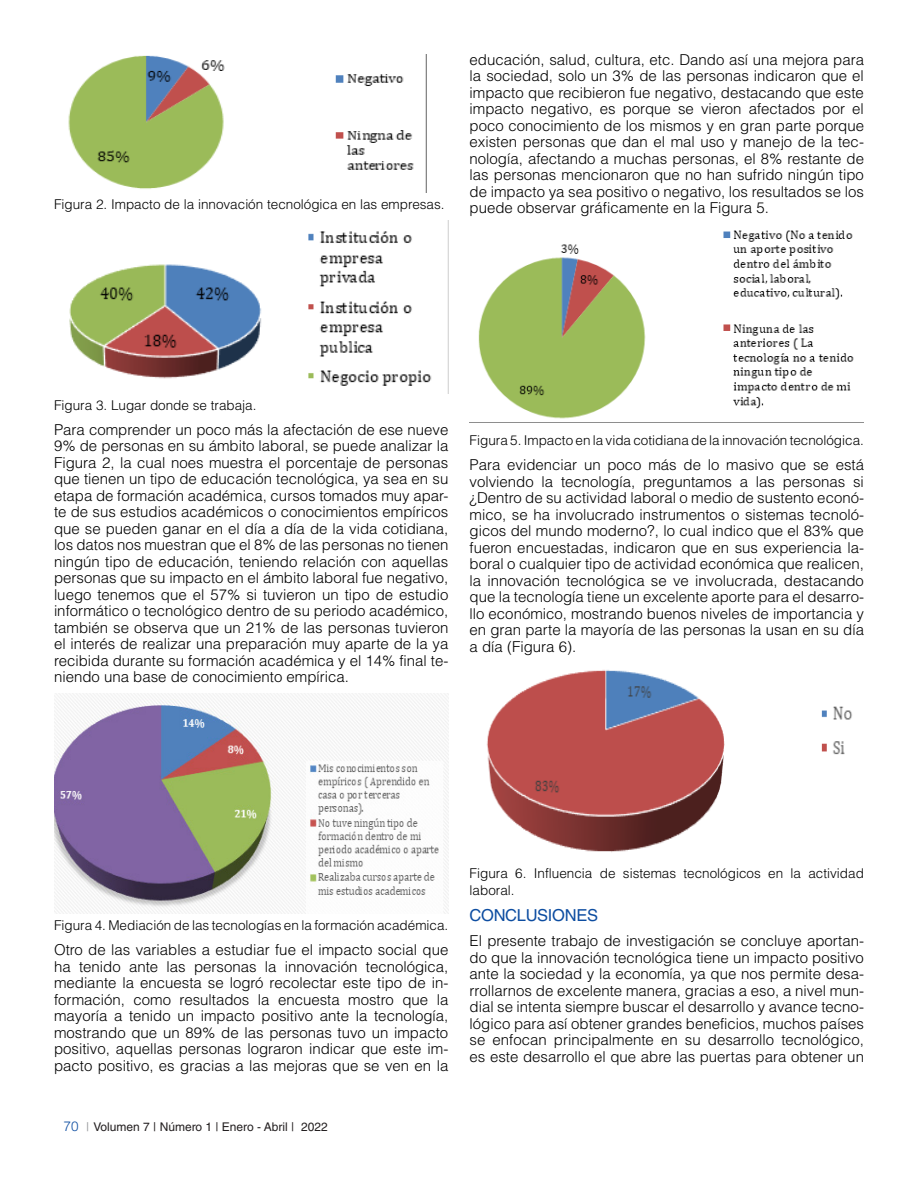
<style>
.page{position:relative;width:918px;height:1188px;background:#fff}
.page>*{position:absolute;margin:0;border:0;box-sizing:border-box;transform-origin:0 0}
.TITULOS_AZUL{font:16.5px "Helvetica LT Std";letter-spacing:-.02em;color:#0d4da1}
.TEXTO{font:300 15px/16.5px "Helvetica LT Std";color:#000;text-align:justify}
.pie_de_foto{font:300 13.5px/16.5px "Helvetica LT Std";color:#000}
.t1{font:12px "Helvetica LT Std";color:#231f20}
.s1{font-weight:300;font-size:13.5px;color:#0d4da1}
.s2{color:#999b9e}
</style>
<div class="page">
<img style="left:68px;top:54px;width:358px;height:138px">
<img style="left:69px;top:220px;width:379px;height:173px">
<img style="left:54px;top:694px;width:394px;height:220px">
<img style="left:470px;top:230px;width:394px;height:193px">
<img style="left:486px;top:670px;width:366px;height:182px">
<p class="pie_de_foto" style="left:54px;top:196px;width:392px">Figura 2. Impacto de la innovación tecnológica en las empresas.</p>
<p class="TEXTO" style="left:470px;top:51px;width:396px">educación, salud, cultura, etc. Dando así una mejora para la sociedad, solo un 3% de las personas indicaron que el impacto que recibieron fue negativo, destacando que este impacto negativo, es porque se vieron afectados por el poco conocimiento de los mismos y en gran parte porque existen personas que dan el mal uso y manejo de la tec&shy;nología, afectando a muchas personas, el 8% restante de las personas mencionaron que no han sufrido ningún tipo de impacto ya sea positivo o negativo, los resultados se los puede observar gráficamente en la Figura 5.</p>
<p class="pie_de_foto" style="left:54px;top:397px;width:204px">Figura 3. Lugar donde se trabaja.</p>
<p class="TEXTO" style="left:54px;top:421px;width:396px">Para comprender un poco más la afectación de ese nueve 9% de personas en su ámbito laboral, se puede analizar la Figura 2, la cual noes muestra el porcentaje de personas que tienen un tipo de educación tecnológica, ya sea en su etapa de formación académica, cursos tomados muy apar&shy;te de sus estudios académicos o conocimientos empíricos que se pueden ganar en el día a día de la vida cotidiana, los datos nos muestran que el 8% de las personas no tienen ningún tipo de educación, teniendo relación con aquellas personas que su impacto en el ámbito laboral fue negativo, luego tenemos que el 57% si tuvieron un tipo de estudio informático o tecnológico dentro de su periodo académico, también se observa que un 21% de las personas tuvieron el interés de realizar una preparación muy aparte de la ya recibida durante su formación académica y el 14% final te&shy;niendo una base de conocimiento empírica.</p>
<p class="pie_de_foto" style="left:470px;top:432px;width:396px">Figura 5. Impacto en la vida cotidiana de la innovación tecnológica.</p>
<p class="TEXTO" style="left:470px;top:457px;width:396px">Para evidenciar un poco más de lo masivo que se está volviendo la tecnología, preguntamos a las personas si ¿Dentro de su actividad laboral o medio de sustento econó&shy;mico, se ha involucrado instrumentos o sistemas tecnoló&shy;gicos del mundo moderno?, lo cual indico que el 83% que fueron encuestadas, indicaron que en sus experiencia la&shy;boral o cualquier tipo de actividad económica que realicen, la innovación tecnológica se ve involucrada, destacando que la tecnología tiene un excelente aporte para el desarro&shy;llo económico, mostrando buenos niveles de importancia y en gran parte la mayoría de las personas la usan en su día a día (Figura 6).</p>
<p class="pie_de_foto" style="left:54px;top:917px;width:396px">Figura 4. Mediación de las tecnologías en la formación académica.</p>
<p class="TEXTO" style="left:54px;top:942px;width:396px">Otro de las variables a estudiar fue el impacto social que ha tenido ante las personas la innovación tecnológica, mediante la encuesta se logró recolectar este tipo de in&shy;formación, como resultados la encuesta mostro que la mayoría a tenido un impacto positivo ante la tecnología, mostrando que un 89% de las personas tuvo un impacto positivo, aquellas personas lograron indicar que este im&shy;pacto positivo, es gracias a las mejoras que se ven en la</p>
<p class="t1" style="left:64px;top:1120px;width:266px"><span class="s1">70</span> <span class="s2">|</span> Volumen 7 | Número 1 | Enero - Abril | 2022</p>
<p class="pie_de_foto" style="left:470px;top:865px;width:396px">Figura 6. Influencia de sistemas tecnológicos en la actividad laboral.</p>
<p class="TITULOS_AZUL" style="left:470px;top:906px;width:130px">CONCLUSIONES</p>
<p class="TEXTO" style="left:470px;top:933px;width:396px">El presente trabajo de investigación se concluye aportan&shy;do que la innovación tecnológica tiene un impacto positivo ante la sociedad y la economía, ya que nos permite desa&shy;rrollarnos de excelente manera, gracias a eso, a nivel mun&shy;dial se intenta siempre buscar el desarrollo y avance tecno&shy;lógico para así obtener grandes beneficios, muchos países se enfocan principalmente en su desarrollo tecnológico, es este desarrollo el que abre las puertas para obtener un</p>
</div>
